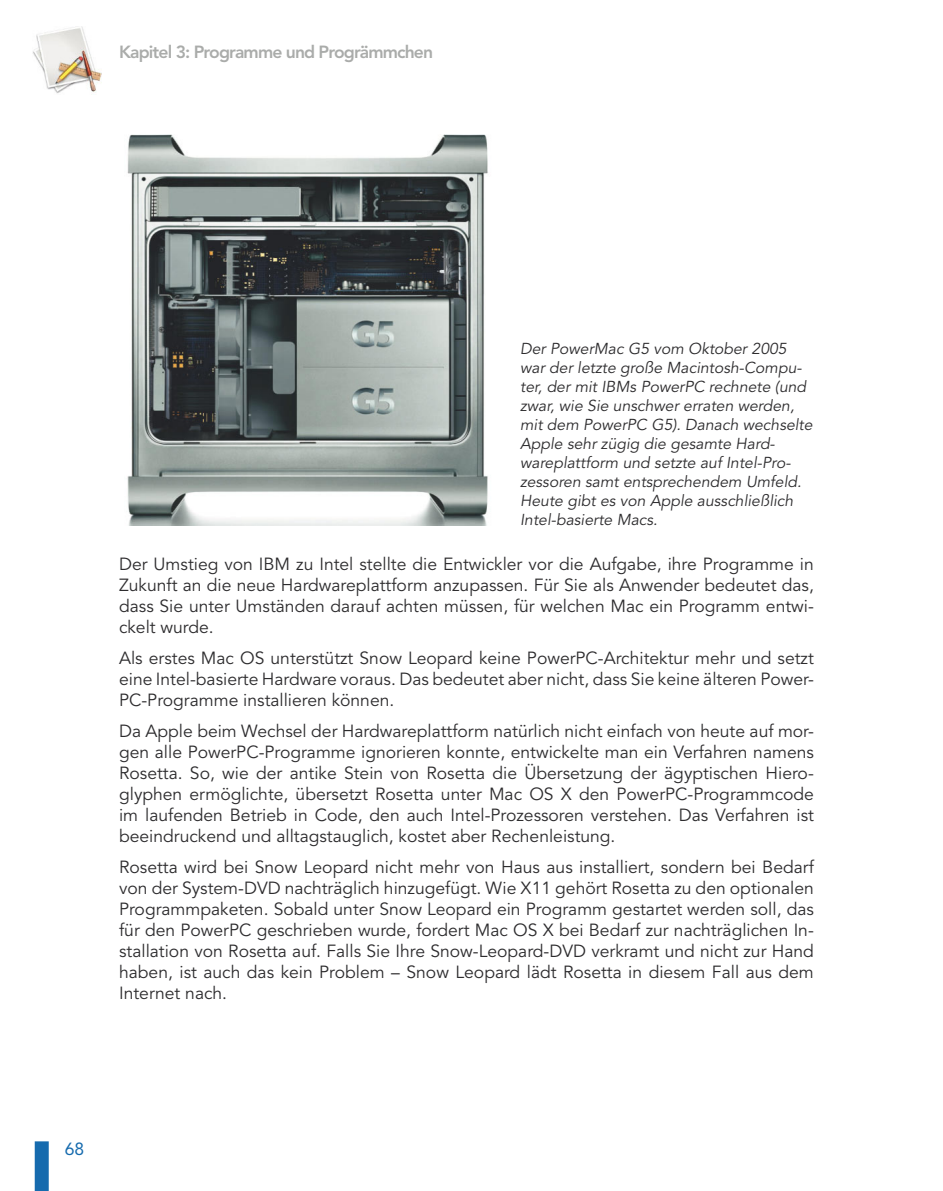
<style>
.page{position:relative;width:943px;height:1191px;background:#fff}
.page>*{position:absolute;margin:0;border:0;box-sizing:border-box;transform-origin:0 0}
.t1{font:17.5px/21px "Avenir";color:#2d2c2e;text-align:justify}
.t2{font:800 17.5px "Avenir";letter-spacing:-.05em;color:#aaacaa}
.t3{font:17.5px "Avenir";color:#166bae}
.t4{font:italic 15.75px/18.9px "Avenir";color:#2d2c2e}
</style>
<div class="page">
<div style="left:35px;top:1141px;width:14px;height:50px;background:#166bae"></div>
<img style="left:33px;top:26px;width:68px;height:67px">
<img style="left:127px;top:134px;width:361px;height:391px">
<p class="t2" style="left:119px;top:42px;width:315px">Kapitel 3: Programme und Progrämmchen</p>
<p class="t4" style="left:520px;top:340px;width:294px">Der PowerMac G5 vom Oktober 2005 war der letzte große Macintosh-Compu&shy;ter, der mit IBMs PowerPC rechnete (und zwar, wie Sie unschwer erraten werden, mit dem PowerPC G5). Danach wechselte Apple sehr zügig die gesamte Hard&shy;wareplattform und setzte auf Intel-Pro&shy;zessoren samt entsprechendem Umfeld.<br>Heute gibt es von Apple ausschließlich Intel-basierte Macs.</p>
<p class="t1" style="left:119px;top:554px;width:696px">Der Umstieg von IBM zu Intel stellte die Entwickler vor die Aufgabe, ihre Programme in Zukunft an die neue Hardwareplattform anzupassen. Für Sie als Anwender bedeutet das, dass Sie unter Umständen darauf achten müssen, für welchen Mac ein Programm entwi&shy;ckelt wurde.</p>
<p class="t1" style="left:119px;top:648px;width:696px">Als erstes Mac OS unterstützt Snow Leopard keine PowerPC-Architektur mehr und setzt eine Intel-basierte Hardware voraus. Das bedeutet aber nicht, dass Sie keine älteren Power - PC-Programme installieren können.</p>
<p class="t1" style="left:119px;top:721px;width:696px">Da Apple beim Wechsel der Hardwareplattform natürlich nicht einfach von heute auf mor&shy;gen alle PowerPC-Programme ignorieren konnte, entwickelte man ein Verfahren namens Rosetta. So, wie der antike Stein von Rosetta die Übersetzung der ägyptischen Hiero&shy;glyphen ermöglichte, übersetzt Rosetta unter Mac OS X den PowerPC-Programmcode im laufenden Betrieb in Code, den auch Intel-Prozessoren verstehen. Das Verfahren ist beeindruckend und alltagstauglich, kostet aber Rechenleistung.</p>
<p class="t1" style="left:119px;top:857px;width:696px">Rosetta wird bei Snow Leopard nicht mehr von Haus aus installiert, sondern bei Bedarf von der System-DVD nachträglich hinzugefügt. Wie X11 gehört Rosetta zu den optionalen Programmpaketen. Sobald unter Snow Leopard ein Programm gestartet werden soll, das für den PowerPC geschrieben wurde, fordert Mac OS X bei Bedarf zur nachträglichen In&shy;stallation von Rosetta auf. Falls Sie Ihre Snow-Leopard-DVD verkramt und nicht zur Hand haben, ist auch das kein Problem – Snow Leopard lädt Rosetta in diesem Fall aus dem Internet nach.</p>
<p class="t3" style="left:65px;top:1138px;width:21px">68</p>
</div>
